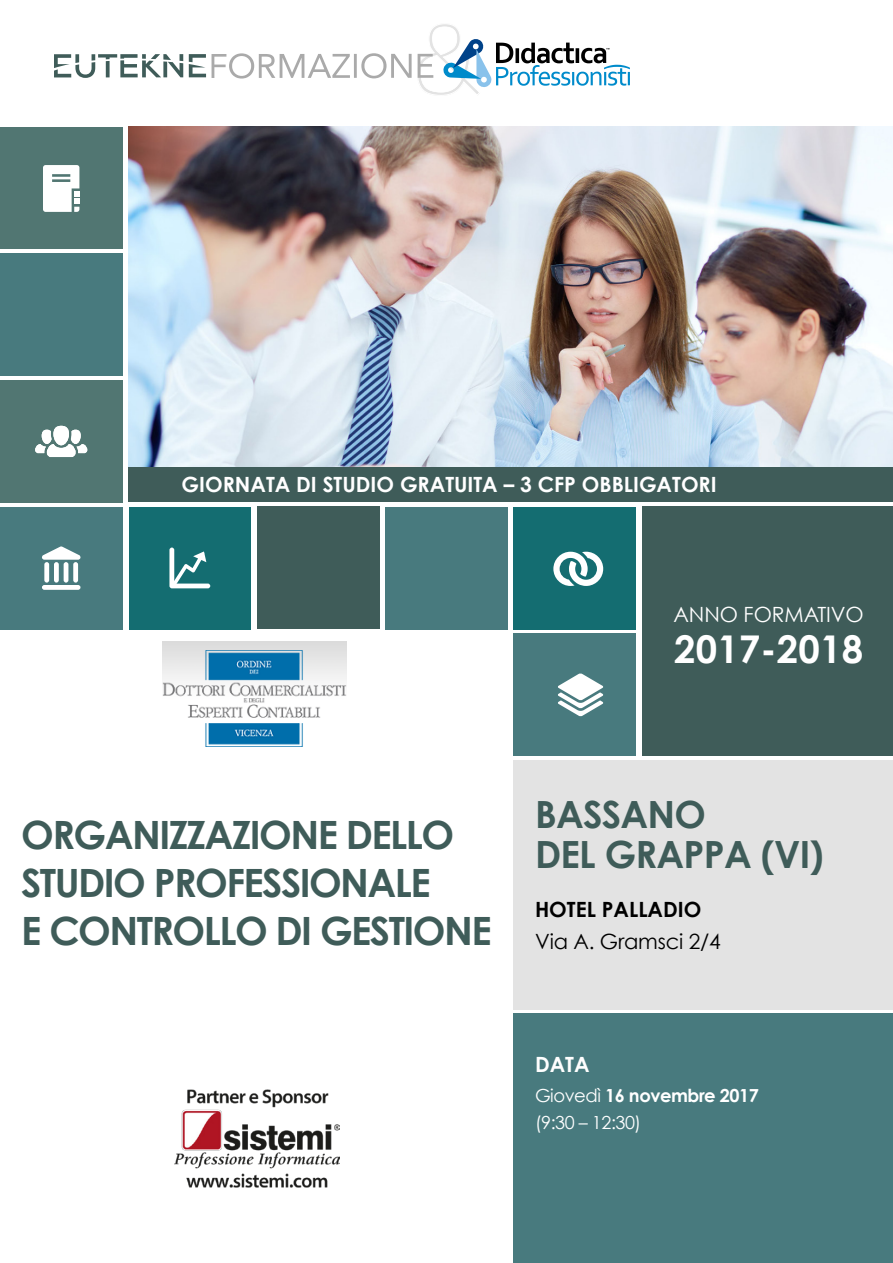
<style>
.page{position:relative;width:893px;height:1263px;background:#fff}
.page>*{position:absolute;margin:0;border:0;box-sizing:border-box;transform-origin:0 0}
.t1{font:700 39px/48px "Century Gothic";letter-spacing:-.04em;color:#3f5c59}
.t2{font:700 38.25px "Century Gothic";letter-spacing:.005em;color:#fff}
.t3{font:700 37.5px/40.5px "Century Gothic";letter-spacing:-.02em;color:#3f5c59}
.t4{font:700 21px "Century Gothic";color:#fff}
.t5{font:21px "Century Gothic";letter-spacing:-.01em;color:#000}
.t6{font:21px "Century Gothic";letter-spacing:-.005em;color:#fff}
.t7{font:700 21px "Century Gothic";color:#000}
.t8{font:18px/27px "Century Gothic";color:#fff}
.s1{font-weight:700}
</style>
<div class="page">
<img style="left:128px;top:127px;width:765px;height:340px">
<div style="left:128px;top:467px;width:765px;height:35px;background:#3f5c59"></div>
<div style="left:642px;top:507px;width:251px;height:249px;background:#3f5c59"></div>
<div style="left:385px;top:507px;width:123px;height:122px;background:#487a7e"></div>
<div style="left:514px;top:634px;width:122px;height:122px;background:#487a7e"></div>
<div style="left:0;top:507px;width:122px;height:122px;background:#487a7e"></div>
<div style="left:0;top:380px;width:122px;height:123px;background:#517672"></div>
<div style="left:129px;top:507px;width:122px;height:122px;background:#146d71"></div>
<div style="left:0;top:253px;width:122px;height:123px;background:#487a7e"></div>
<div style="left:257px;top:507px;width:122px;height:122px;background:#3f5c59"></div>
<div style="left:0;top:127px;width:122px;height:122px;background:#517672"></div>
<div style="left:514px;top:507px;width:122px;height:122px;background:#146d71"></div>
<svg style="left:54px;top:54px;width:129px;height:24px"></svg>
<svg style="left:189px;top:54px;width:17px;height:23px"></svg>
<svg style="left:212px;top:53px;width:138px;height:26px"></svg>
<hr style="left:354px;top:54px;width:3px;height:24px;background:#aaa">
<svg style="left:361px;top:24px;width:269px;height:71px"></svg>
<div style="left:54px;top:562px;width:5px;height:21px;background:#fff;border-radius:2px"></div>
<hr style="left:64px;top:562px;width:4px;height:21px;background:#fff;border-radius:2px">
<div style="left:73px;top:562px;width:5px;height:21px;background:#fff;border-radius:2px"></div>
<div style="left:44px;top:562px;width:5px;height:21px;background:#fff;border-radius:2px"></div>
<svg style="left:42px;top:546px;width:39px;height:14px"></svg>
<div style="left:42px;top:585px;width:38px;height:5px;background:#fff;border-radius:2px"></div>
<svg style="left:558px;top:673px;width:45px;height:43px"></svg>
<div style="left:514px;top:1014px;width:379px;height:249px;background:#487a7e"></div>
<div style="left:514px;top:760px;width:379px;height:249px;background:#e3e3e3"></div>
<svg style="left:169px;top:547px;width:41px;height:41px"></svg>
<svg style="left:43px;top:165px;width:36px;height:47px"></svg>
<svg style="left:553px;top:552px;width:50px;height:34px"></svg>
<div style="left:53px;top:426px;width:16px;height:19px;background:#fff;border-radius:8px"></div>
<svg style="left:35px;top:430px;width:52px;height:27px"></svg>
<img style="left:175px;top:1089px;width:164px;height:99px">
<img style="left:162px;top:641px;width:185px;height:106px">
<p class="t4" style="left:182px;top:471px;width:537px">GIORNATA DI STUDIO GRATUITA – 3 CFP OBBLIGATORI</p>
<p class="t6" style="left:673px;top:601px;width:192px">ANNO FORMATIVO</p>
<p class="t2" style="left:674px;top:625px;width:190px">2017-2018</p>
<p class="t1" style="left:21px;top:810px;width:472px">ORGANIZZAZIONE DELLO<br>STUDIO PROFESSIONALE<br>E CONTROLLO DI GESTIONE</p>
<p class="t3" style="left:535px;top:793px;width:290px">BASSANO<br>DEL GRAPPA (VI)</p>
<p class="t7" style="left:535px;top:896px;width:168px">HOTEL PALLADIO</p>
<p class="t5" style="left:535px;top:929px;width:187px">Via A. Gramsci 2/4</p>
<p class="t4" style="left:535px;top:1051px;width:56px">DATA</p>
<p class="t8" style="left:535px;top:1081px;width:225px">Giovedì <span class="s1">16 novembre 2017 </span>(9:30 – 12:30)</p>
</div>
